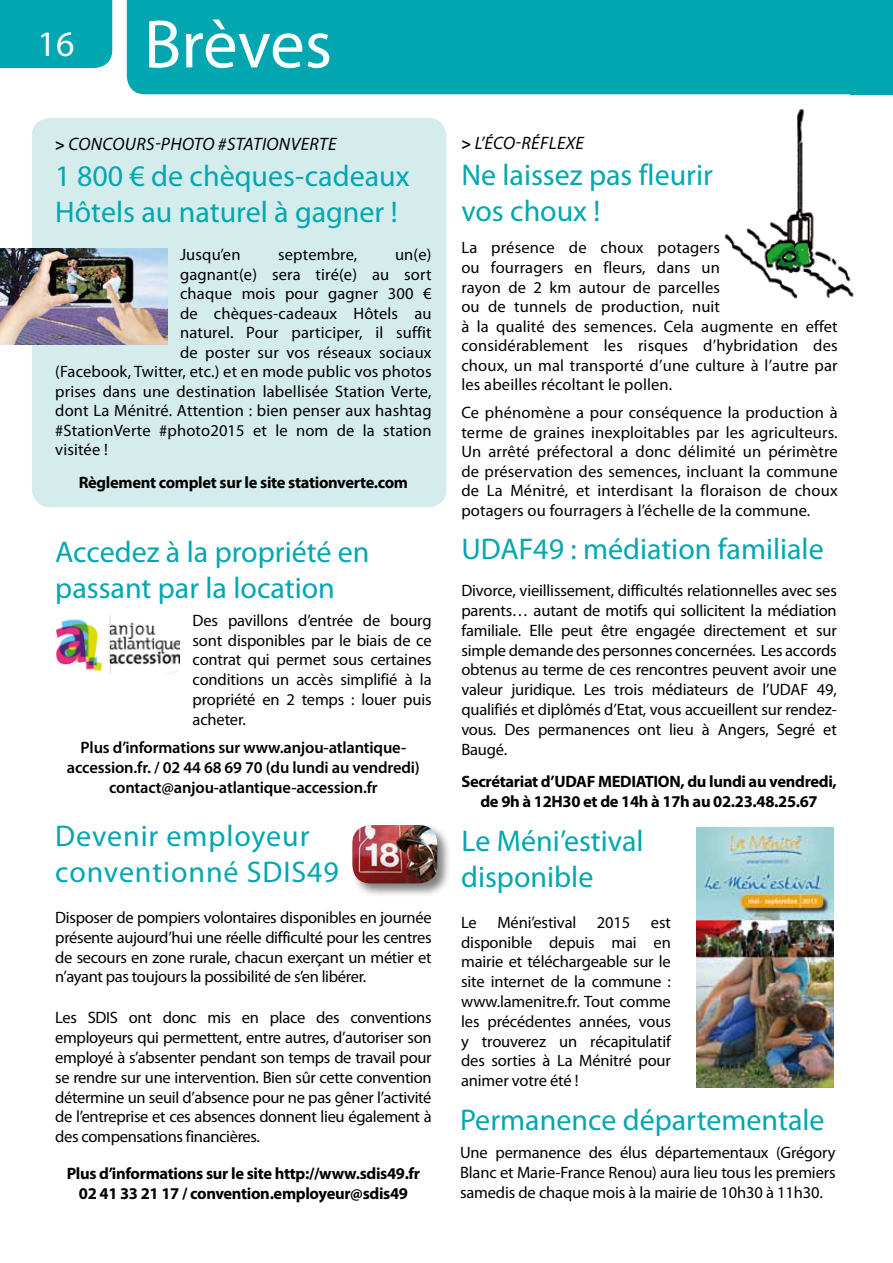
<style>
.page{position:relative;width:893px;height:1263px;background:#fff}
.page>*{position:absolute;margin:0;border:0;box-sizing:border-box;transform-origin:0 0}
.t1{font:69px "Myriad Pro";letter-spacing:-.005em;color:#fff}
.t2{font:30px/36px "Myriad Pro";color:#00a7b0}
.t3{font:30px/36px "Myriad Pro";letter-spacing:.03em;color:#00a7b0}
.t4{font:italic 18px "Myriad Pro";letter-spacing:.02em;color:#000}
.t5{font:16.5px/19.8px "Myriad Pro";letter-spacing:.01em;color:#000;text-align:justify}
.t6{font:700 16.5px/19.8px "Myriad Pro";letter-spacing:-.02em;color:#000;text-align:center}
.t7{font:600 16.5px/19.8px "Myriad Pro";letter-spacing:-.01em;color:#000;text-align:center}
.s1{font-weight:700;font-style:normal;font-size:16.5px}
</style>
<div class="page">
<div style="left:0;top:0;width:112px;height:68px;background:#00a7b0"></div>
<div style="left:127px;top:0;width:723px;height:94px;background:#00a7b0"></div>
<div style="left:144px;top:16px;width:749px;height:78px;background:#00a7b0"></div>
<div style="left:850px;top:0;width:43px;height:94px;background:#00a7b0"></div>
<div style="left:32px;top:118px;width:414px;height:389px;background:#d5ecec;border-radius:18px"></div>
<img style="left:0;top:248px;width:167px;height:96px">
<img style="left:696px;top:827px;width:137px;height:261px">
<img style="left:724px;top:109px;width:130px;height:190px">
<div style="left:350px;top:823px;width:102px;height:75px;background:#000;opacity:.5"></div>
<img style="left:352px;top:825px;width:85px;height:58px">
<img style="left:55px;top:615px;width:125px;height:59px">
<h1 class="t1" style="left:38px;top:2px;width:296px"><sup>16</sup> Brèves</h1>
<p class="t4" style="left:55px;top:132px;width:283px"><span class="s1">&gt;</span> CONCOURS-PHOTO #STATIONVERTE</p>
<h2 class="t2" style="left:55px;top:157px;width:356px">1 800 € de chèques-cadeaux<br>Hôtels au naturel à gagner !</h2>
<p class="t5" style="left:180px;top:244px;width:62px">Jusqu’en</p>
<p class="t5" style="left:278px;top:244px;width:81px">septembre,</p>
<p class="t5" style="left:395px;top:244px;width:38px">un(e)</p>
<p class="t5" style="left:180px;top:264px;width:253px">gagnant(e) sera tiré(e) au sort</p>
<p class="t5" style="left:180px;top:283px;width:253px">chaque mois pour gagner 300 €</p>
<p class="t5" style="left:180px;top:303px;width:253px">de chèques-cadeaux Hôtels au</p>
<p class="t5" style="left:180px;top:322px;width:253px">naturel. Pour participer, il suffit</p>
<p class="t5" style="left:180px;top:342px;width:253px">de poster sur vos réseaux sociaux</p>
<p class="t5" style="left:55px;top:361px;width:378px">(Facebook, Twitter, etc.) et en mode public vos photos</p>
<p class="t5" style="left:55px;top:381px;width:378px">prises dans une destination labellisée Station Verte,</p>
<p class="t5" style="left:55px;top:400px;width:378px">dont La Ménitré. Attention : bien penser aux hashtag</p>
<p class="t5" style="left:55px;top:420px;width:378px">#StationVerte #photo2015 et le nom de la station</p>
<p class="t5" style="left:55px;top:439px;width:54px">visitée !</p>
<p class="t6" style="left:79px;top:472px;width:331px">Règlement complet sur le site stationverte.com</p>
<h2 class="t2" style="left:55px;top:533px;width:316px">Accedez à la propriété en passant par la location</h2>
<p class="t5" style="left:193px;top:610px;width:240px">Des pavillons d’entrée de bourg sont disponibles par le biais de ce contrat qui permet sous certaines conditions un accès simplifié à la propriété en 2 temps : louer puis acheter.</p>
<p class="t7" style="left:67px;top:737px;width:354px">Plus d’informations sur www.anjou-atlantique&shy;accession.fr. / 02 44 68 69 70 (du lundi au vendredi) contact@anjou-atlantique-accession.fr</p>
<h2 class="t3" style="left:55px;top:817px;width:285px">Devenir employeur conventionné SDIS49</h2>
<p class="t5" style="left:55px;top:907px;width:378px">Disposer de pompiers volontaires disponibles en journée présente aujourd’hui une réelle difficulté pour les centres de secours en zone rurale, chacun exerçant un métier et n’ayant pas toujours la possibilité de s’en libérer.</p>
<p class="t5" style="left:55px;top:1008px;width:378px">Les SDIS ont donc mis en place des conventions employeurs qui permettent, entre autres, d’autoriser son employé à s’absenter pendant son temps de travail pour se rendre sur une intervention. Bien sûr cette convention détermine un seuil d’absence pour ne pas gêner l’activité de l’entreprise et ces absences donnent lieu également à des compensations financières.</p>
<p class="t6" style="left:67px;top:1163px;width:355px">Plus d’informations sur le site http://www.sdis49.fr<br>02 41 33 21 17 / convention.employeur@sdis49</p>
<p class="t4" style="left:461px;top:132px;width:124px"><span class="s1">&gt;</span> L’ÉCO-RÉFLEXE</p>
<h2 class="t2" style="left:461px;top:157px;width:253px">Ne laissez pas fleurir vos choux !</h2>
<p class="t5" style="left:461px;top:238px;width:378px;text-align:left">La présence de choux potagers<br>ou fourragers en fleurs, dans un<br>rayon de 2 km autour de parcelles<br>ou de tunnels de production, nuit<br>à la qualité des semences. Cela augmente en effet considérablement les risques d’hybridation des choux, un mal transporté d’une culture à l’autre par les abeilles récoltant le pollen.</p>
<p class="t5" style="left:461px;top:402px;width:378px">Ce phénomène a pour conséquence la production à terme de graines inexploitables par les agriculteurs.<br>Un arrêté préfectoral a donc délimité un périmètre de préservation des semences, incluant la commune de La Ménitré, et interdisant la floraison de choux potagers ou fourragers à l’échelle de la commune.</p>
<h2 class="t2" style="left:461px;top:531px;width:364px">UDAF49 : médiation familiale</h2>
<p class="t5" style="left:461px;top:580px;width:377px">Divorce, vieillissement, difficultés relationnelles avec ses parents… autant de motifs qui sollicitent la médiation familiale. Elle peut être engagée directement et sur simple demande des personnes concernées. Les accords obtenus au terme de ces rencontres peuvent avoir une valeur juridique. Les trois médiateurs de l’UDAF 49, qualifiés et diplômés d’Etat, vous accueillent sur rendez&shy;vous. Des permanences ont lieu à Angers, Segré et Baugé.</p>
<p class="t6" style="left:461px;top:771px;width:104px">Secrétariat d’UDAF</p>
<p class="t6" style="left:598px;top:771px;width:10px">MEDIATION</p>
<p class="t6" style="left:480px;top:771px;width:358px;text-align:left;text-indent:200px">, du lundi au vendredi, de 9h à 12H30 et de 14h à 17h au 02.23.48.25.67</p>
<h2 class="t2" style="left:461px;top:822px;width:184px">Le Méni’estival disponible</h2>
<p class="t5" style="left:461px;top:912px;width:212px">Le Méni’estival 2015 est disponible depuis mai en mairie et téléchargeable sur le site internet de la commune : www.lamenitre.fr. Tout comme les précédentes années, vous y trouverez un récapitulatif des sorties à La Ménitré pour animer votre été !</p>
<h2 class="t2" style="left:460px;top:1101px;width:366px">Permanence départementale</h2>
<p class="t5" style="left:460px;top:1143px;width:377px">Une permanence des élus départementaux (Grégory Blanc et Marie-France Renou) aura lieu tous les premiers samedis de chaque mois à la mairie de 10h30 à 11h30.</p>
</div>
